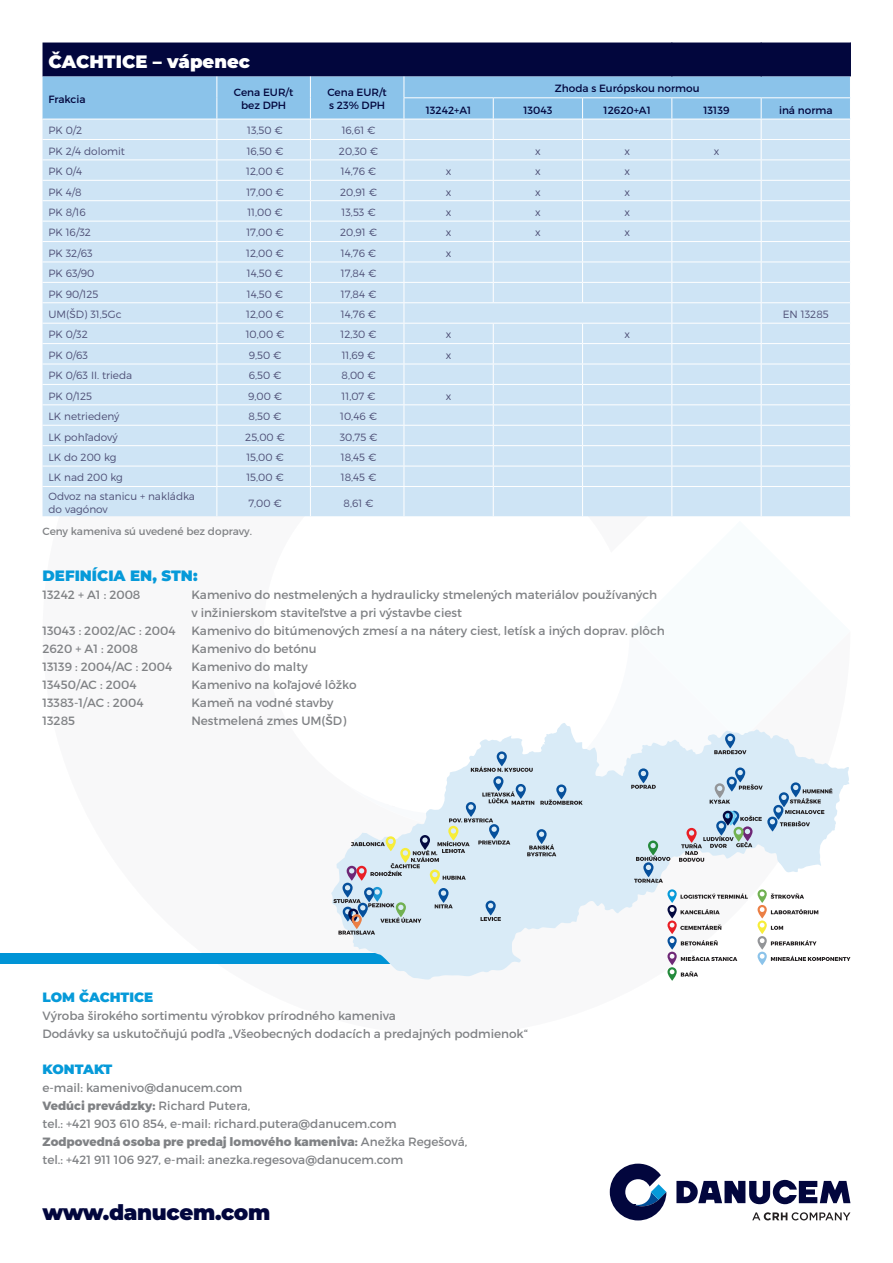
<style>
.page{position:relative;width:893px;height:1263px;background:#fff}
.page>*{position:absolute;margin:0;border:0;box-sizing:border-box;transform-origin:0 0}
.t1{font:900 21.3px "Montserrat";letter-spacing:-.015em;color:#02063d}
.t2{font:900 18px "Montserrat";color:#fff}
.t3{font:900 15px "Montserrat";color:#069ad9}
.t4{font:900 13.5px "Montserrat";color:#069ad9}
.t5{font:12px/18px "Montserrat";color:#808285}
.t6{font:800 12px "Montserrat";color:#808285}
.t7{font:300 10.5px/12.6px "Montserrat";color:#4d4e75}
.t8{font:10.5px "Montserrat";color:#02063d}
.t9{font:10.5px "Montserrat";color:#808285}
.s1{font-weight:400}
</style>
<div class="page">
<div style="left:0;top:953px;width:446px;height:11px;background:#0094d6"></div>
<svg style="left:610px;top:1163px;width:56px;height:57px"></svg>
<svg style="left:676px;top:1180px;width:174px;height:25px"></svg>
<svg style="left:752px;top:1212px;width:98px;height:8px"></svg>
<svg style="left:43px;top:43px;width:808px;height:473px"></svg>
<hr style="left:404px;top:119px;width:89px;height:1px;background:#fff">
<hr style="left:493px;top:119px;width:90px;height:1px;background:#fff">
<hr style="left:583px;top:119px;width:89px;height:1px;background:#fff">
<hr style="left:672px;top:119px;width:89px;height:1px;background:#fff">
<hr style="left:761px;top:119px;width:90px;height:1px;background:#fff">
<svg style="left:331px;top:723px;width:518px;height:257px"></svg>
<svg style="left:631px;top:768px;width:25px;height:21px"></svg>
<svg style="left:634px;top:840px;width:36px;height:43px"></svg>
<svg style="left:714px;top:733px;width:32px;height:21px"></svg>
<svg style="left:757px;top:889px;width:93px;height:76px"></svg>
<svg style="left:667px;top:889px;width:81px;height:92px"></svg>
<svg style="left:679px;top:767px;width:153px;height:95px"></svg>
<svg style="left:333px;top:751px;width:250px;height:184px"></svg>
<p class="t2" style="left:49px;top:48px;width:203px">ČACHTICE – vápenec</p>
<p class="t8" style="left:49px;top:93px;width:39px">Frakcia</p>
<p class="t8" style="left:234px;top:86px;width:61px">Cena EUR/t</p>
<p class="t8" style="left:241px;top:99px;width:47px">bez DPH</p>
<p class="t8" style="left:327px;top:86px;width:61px">Cena EUR/t</p>
<p class="t8" style="left:329px;top:99px;width:57px">s 23% DPH</p>
<p class="t8" style="left:555px;top:82px;width:146px">Zhoda s Európskou normou</p>
<p class="t8" style="left:426px;top:103px;width:47px">13242+A1</p>
<p class="t8" style="left:523px;top:103px;width:30px">13043</p>
<p class="t8" style="left:604px;top:103px;width:49px">12620+A1</p>
<p class="t8" style="left:704px;top:103px;width:27px">13139</p>
<p class="t8" style="left:779px;top:103px;width:55px">iná norma</p>
<p class="t7" style="left:49px;top:124px;width:35px">PK 0/2</p>
<p class="t7" style="left:247px;top:124px;width:37px">13,50 €</p>
<p class="t7" style="left:342px;top:124px;width:35px">16,61 €</p>
<p class="t7" style="left:49px;top:145px;width:78px">PK 2/4 dolomit</p>
<p class="t7" style="left:247px;top:145px;width:38px">16,50 €</p>
<p class="t7" style="left:339px;top:145px;width:41px">20,30 €</p>
<p class="t7" style="left:535px;top:145px;width:7px">x</p>
<p class="t7" style="left:624px;top:145px;width:7px">x</p>
<p class="t7" style="left:714px;top:145px;width:7px">x</p>
<p class="t7" style="left:49px;top:165px;width:35px">PK 0/4</p>
<p class="t7" style="left:246px;top:165px;width:39px">12,00 €</p>
<p class="t7" style="left:341px;top:165px;width:37px">14,76 €</p>
<p class="t7" style="left:446px;top:165px;width:7px">x</p>
<p class="t7" style="left:535px;top:165px;width:7px">x</p>
<p class="t7" style="left:624px;top:165px;width:7px">x</p>
<p class="t7" style="left:49px;top:185px;width:35px">PK 4/8</p>
<p class="t7" style="left:246px;top:185px;width:39px">17,00 €</p>
<p class="t7" style="left:340px;top:185px;width:38px">20,91 €</p>
<p class="t7" style="left:446px;top:185px;width:7px">x</p>
<p class="t7" style="left:535px;top:185px;width:7px">x</p>
<p class="t7" style="left:624px;top:185px;width:7px">x</p>
<p class="t7" style="left:49px;top:206px;width:39px">PK 8/16</p>
<p class="t7" style="left:247px;top:206px;width:37px">11,00 €</p>
<p class="t7" style="left:342px;top:206px;width:36px">13,53 €</p>
<p class="t7" style="left:446px;top:206px;width:7px">x</p>
<p class="t7" style="left:535px;top:206px;width:7px">x</p>
<p class="t7" style="left:624px;top:206px;width:7px">x</p>
<p class="t7" style="left:49px;top:226px;width:44px">PK 16/32</p>
<p class="t7" style="left:246px;top:226px;width:39px">17,00 €</p>
<p class="t7" style="left:340px;top:226px;width:38px">20,91 €</p>
<p class="t7" style="left:446px;top:226px;width:7px">x</p>
<p class="t7" style="left:535px;top:226px;width:7px">x</p>
<p class="t7" style="left:624px;top:226px;width:7px">x</p>
<p class="t7" style="left:49px;top:247px;width:46px">PK 32/63</p>
<p class="t7" style="left:246px;top:247px;width:39px">12,00 €</p>
<p class="t7" style="left:341px;top:247px;width:37px">14,76 €</p>
<p class="t7" style="left:446px;top:247px;width:7px">x</p>
<p class="t7" style="left:49px;top:267px;width:47px">PK 63/90</p>
<p class="t7" style="left:247px;top:267px;width:38px">14,50 €</p>
<p class="t7" style="left:341px;top:267px;width:37px">17,84 €</p>
<p class="t7" style="left:49px;top:287px;width:52px">PK 90/125</p>
<p class="t7" style="left:247px;top:287px;width:38px">14,50 €</p>
<p class="t7" style="left:341px;top:287px;width:37px">17,84 €</p>
<p class="t7" style="left:49px;top:308px;width:75px">UM(ŠD) 31,5Gc</p>
<p class="t7" style="left:246px;top:308px;width:39px">12,00 €</p>
<p class="t7" style="left:341px;top:308px;width:37px">14,76 €</p>
<p class="t7" style="left:783px;top:308px;width:48px">EN 13285</p>
<p class="t7" style="left:49px;top:328px;width:41px">PK 0/32</p>
<p class="t7" style="left:246px;top:328px;width:40px">10,00 €</p>
<p class="t7" style="left:341px;top:328px;width:38px">12,30 €</p>
<p class="t7" style="left:446px;top:328px;width:7px">x</p>
<p class="t7" style="left:624px;top:328px;width:7px">x</p>
<p class="t7" style="left:49px;top:349px;width:41px">PK 0/63</p>
<p class="t7" style="left:249px;top:349px;width:34px">9,50 €</p>
<p class="t7" style="left:342px;top:349px;width:35px">11,69 €</p>
<p class="t7" style="left:446px;top:349px;width:7px">x</p>
<p class="t7" style="left:49px;top:369px;width:85px">PK 0/63 II. trieda</p>
<p class="t7" style="left:249px;top:369px;width:34px">6,50 €</p>
<p class="t7" style="left:342px;top:369px;width:36px">8,00 €</p>
<p class="t7" style="left:49px;top:389px;width:45px">PK 0/125</p>
<p class="t7" style="left:248px;top:389px;width:36px">9,00 €</p>
<p class="t7" style="left:342px;top:389px;width:36px">11,07 €</p>
<p class="t7" style="left:446px;top:389px;width:7px">x</p>
<p class="t7" style="left:49px;top:410px;width:72px">LK netriedený</p>
<p class="t7" style="left:249px;top:410px;width:34px">8,50 €</p>
<p class="t7" style="left:340px;top:410px;width:38px">10,46 €</p>
<p class="t7" style="left:49px;top:430px;width:71px">LK pohľadový</p>
<p class="t7" style="left:245px;top:430px;width:41px">25,00 €</p>
<p class="t7" style="left:340px;top:430px;width:39px">30,75 €</p>
<p class="t7" style="left:49px;top:451px;width:69px">LK do 200 kg</p>
<p class="t7" style="left:246px;top:451px;width:39px">15,00 €</p>
<p class="t7" style="left:341px;top:451px;width:37px">18,45 €</p>
<p class="t7" style="left:49px;top:471px;width:76px">LK nad 200 kg</p>
<p class="t7" style="left:246px;top:471px;width:39px">15,00 €</p>
<p class="t7" style="left:341px;top:471px;width:37px">18,45 €</p>
<p class="t7" style="left:49px;top:490px;width:148px">Odvoz na stanicu + nakládka do vagónov</p>
<p class="t7" style="left:248px;top:496px;width:35px">7,00 €</p>
<p class="t7" style="left:344px;top:496px;width:32px">8,61 €</p>
<p class="t9" style="left:43px;top:525px;width:211px">Ceny kameniva sú uvedené bez dopravy.</p>
<p class="t3" style="left:43px;top:564px;width:157px">DEFINÍCIA EN, STN:</p>
<p class="t5" style="left:43px;top:585px;width:99px">13242 + A1 : 2008</p>
<p class="t5" style="left:191px;top:585px;width:467px">Kamenivo do nestmelených a hydraulicky stmelených materiálov používaných v inžinierskom staviteľstve a pri výstavbe ciest</p>
<p class="t5" style="left:43px;top:621px;width:135px">13043 : 2002/AC : 2004</p>
<p class="t5" style="left:191px;top:621px;width:475px">Kamenivo do bitúmenových zmesí a na nátery ciest, letísk a iných doprav. plôch</p>
<p class="t5" style="left:43px;top:639px;width:97px">2620 + A1 : 2008</p>
<p class="t5" style="left:191px;top:639px;width:127px">Kamenivo do betónu</p>
<p class="t5" style="left:43px;top:657px;width:131px">13139 : 2004/AC : 2004</p>
<p class="t5" style="left:191px;top:657px;width:118px">Kamenivo do malty</p>
<p class="t5" style="left:43px;top:675px;width:96px">13450/AC : 2004</p>
<p class="t5" style="left:191px;top:675px;width:167px">Kamenivo na koľajové lôžko</p>
<p class="t5" style="left:43px;top:693px;width:103px">13383-1/AC : 2004</p>
<p class="t5" style="left:191px;top:693px;width:144px">Kameň na vodné stavby</p>
<p class="t5" style="left:43px;top:711px;width:34px">13285</p>
<p class="t5" style="left:191px;top:711px;width:156px">Nestmelená zmes UM(ŠD)</p>
<p class="t4" style="left:43px;top:987px;width:112px">LOM ČACHTICE</p>
<p class="t5" style="left:43px;top:1006px;width:355px">Výroba širokého sortimentu výrobkov prírodného kameniva</p>
<p class="t5" style="left:43px;top:1024px;width:486px">Dodávky sa uskutočňujú podľa „Všeobecných dodacích a predajných podmienok“</p>
<p class="t4" style="left:43px;top:1059px;width:71px">KONTAKT</p>
<p class="t5" style="left:43px;top:1078px;width:201px">e-mail: kamenivo@danucem.com</p>
<p class="t6" style="left:43px;top:1098px;width:209px">Vedúci prevádzky: <span class="s1">Richard Putera,</span></p>
<p class="t5" style="left:43px;top:1114px;width:355px">tel.: +421 903 610 854, e-mail: richard.putera@danucem.com</p>
<p class="t6" style="left:43px;top:1134px;width:426px">Zodpovedná osoba pre predaj lomového kameniva: <span class="s1">Anežka Regešová,</span></p>
<p class="t5" style="left:43px;top:1150px;width:362px">tel.: +421 911 106 927, e-mail: anezka.regesova@danucem.com</p>
<p class="t1" style="left:43px;top:1197px;width:229px">www.danucem.com</p>
</div>
